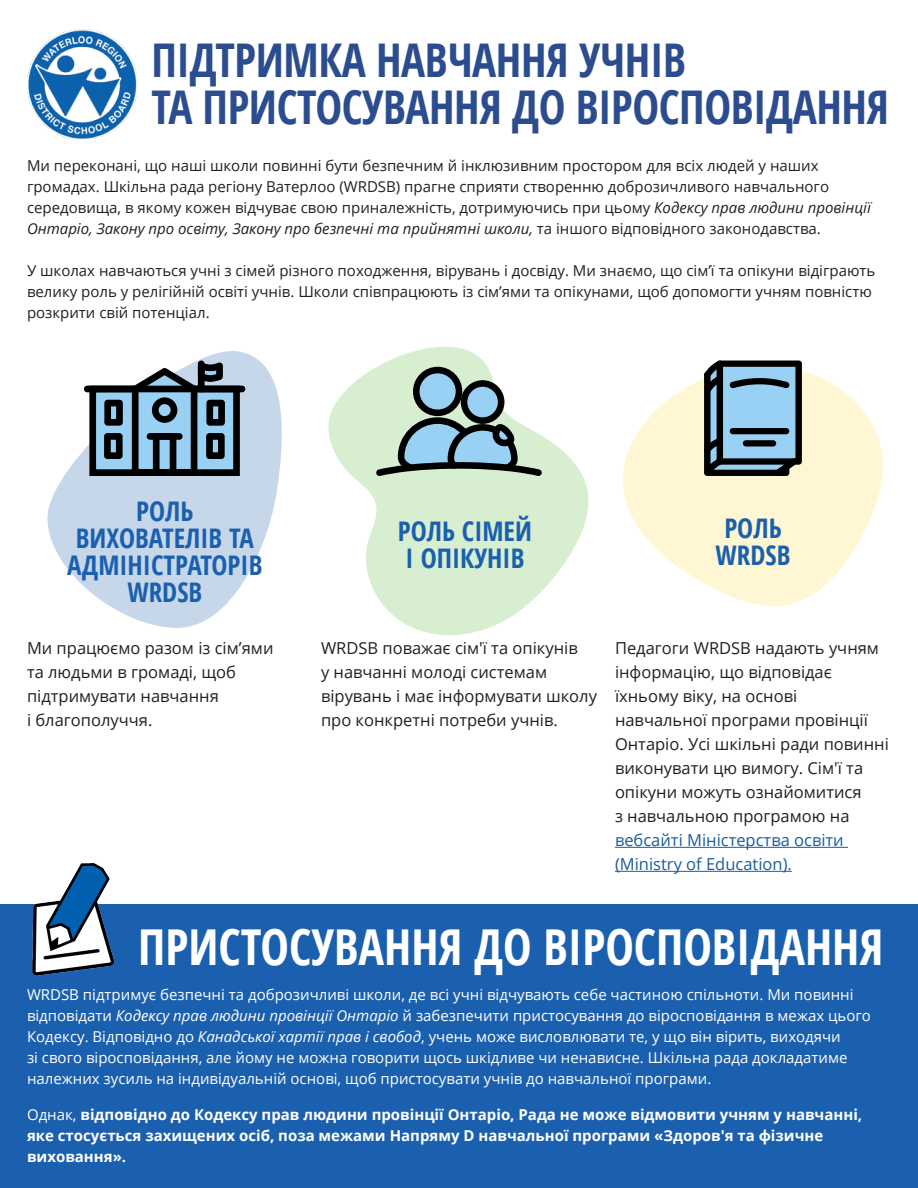
<style>
.page{position:relative;width:918px;height:1188px;background:#fff}
.page>*{position:absolute;margin:0;border:0;box-sizing:border-box;transform-origin:0 0}
.t1{font:700 condensed 49.5px "Open Sans";color:#fff}
.t2{font:700 condensed 46.5px "Open Sans";letter-spacing:-.01em;color:#2b4d90}
.t3{font:700 condensed 27px/27px "Open Sans";color:#1b60ae;text-align:center}
.t4{font:16.5px/24px "Open Sans";color:#231f20}
.t5{font:15px/21px "Open Sans";color:#231f20}
.t6{font:15px/21px "Open Sans";color:#fff}
.t7{font:700 15px/21px "Open Sans";color:#fff}
.s1{font-style:italic}
.s2{color:#175d9e}
.s3{font-weight:400}
</style>
<div class="page">
<svg style="left:623px;top:370px;width:260px;height:236px;fill:#fff6d3"></svg>
<svg style="left:328px;top:346px;width:261px;height:289px;fill:#d8eed1"></svg>
<div style="left:0;top:904px;width:918px;height:284px;background:#1b60ae"></div>
<svg style="left:47px;top:351px;width:235px;height:277px;fill:#c6d7ea"></svg>
<hr style="left:615px;top:847px;width:233px;height:1px;background:#175d9e">
<hr style="left:615px;top:871px;width:177px;height:1px;background:#175d9e">
<img style="left:27px;top:29px;width:110px;height:109px">
<div style="left:84px;top:386px;width:55px;height:6px;background:#000;border-radius:3px"></div>
<div style="left:191px;top:386px;width:54px;height:6px;background:#000;border-radius:3px"></div>
<div style="left:198px;top:361px;width:7px;height:31px;background:#000;border-radius:3px"></div>
<svg style="left:89px;top:362px;width:151px;height:114px;background:#627989"></svg>
<svg style="left:376px;top:367px;width:166px;height:109px;background:#9ab0af"></svg>
<svg style="left:704px;top:360px;width:98px;height:116px;background:#5c7c90"></svg>
<img style="left:32px;top:863px;width:83px;height:113px">
<p class="t2" style="left:152px;top:28px;width:536px">ПІДТРИМКА НАВЧАННЯ УЧНІВ</p>
<p class="t2" style="left:152px;top:74px;width:739px">ТА ПРИСТОСУВАННЯ ДО ВІРОСПОВІДАННЯ</p>
<p class="t5" style="left:27px;top:154px;width:845px">Ми переконані, що наші школи повинні бути безпечним й інклюзивним простором для всіх людей у наших громадах. Шкільна рада регіону Ватерлоо (WRDSB) прагне сприяти створенню доброзичливого навчального середовища, в якому кожен відчуває свою приналежність, дотримуючись при цьому <span class="s1">Кодексу прав людини провінції Онтаріо, Закону про освіту, Закону про безпечні та прийнятні школи,</span> та іншого відповідного законодавства.</p>
<p class="t5" style="left:27px;top:259px;width:850px">У школах навчаються учні з сімей різного походження, вірувань і досвіду. Ми знаємо, що сім’ї та опікуни відіграють велику роль у релігійній освіті учнів. Школи співпрацюють із сім’ями та опікунами, щоб допомогти учням повністю розкрити свій потенціал.</p>
<p class="t3" style="left:136px;top:497px;width:59px">РОЛЬ</p>
<p class="t3" style="left:67px;top:524px;width:197px">ВИХОВАТЕЛІВ ТА<br>АДМІНІСТРАТОРІВ<br>WRDSB</p>
<p class="t3" style="left:398px;top:517px;width:136px;text-align:left">РОЛЬ СІМЕЙ<br>І ОПІКУНІВ</p>
<p class="t3" style="left:724px;top:514px;width:59px">РОЛЬ</p>
<p class="t3" style="left:716px;top:541px;width:76px">WRDSB</p>
<p class="t4" style="left:27px;top:635px;width:248px">Ми працюємо разом із сім’ями та людьми в громаді, щоб підтримувати навчання<br>і благополуччя.</p>
<p class="t4" style="left:615px;top:636px;width:275px">Педагоги WRDSB надають учням інформацію, що відповідає їхньому віку, на основі навчальної програми провінції<br>Онтаріо. Усі шкільні ради повинні виконувати цю вимогу. Сім'ї та опікуни можуть ознайомитися<br>з навчальною програмою на <span class="s2">вебсайті Міністерства освіти (Ministry of Education).</span></p>
<p class="t4" style="left:321px;top:635px;width:278px">WRDSB поважає сім'ї та опікунів<br>у навчанні молоді системам вірувань і має інформувати школу про конкретні потреби учнів.</p>
<p class="t1" style="left:138px;top:912px;width:747px">ПРИСТОСУВАННЯ ДО ВІРОСПОВІДАННЯ</p>
<p class="t6" style="left:27px;top:983px;width:846px">WRDSB підтримує безпечні та доброзичливі школи, де всі учні відчувають себе частиною спільноти. Ми повинні відповідати <span class="s1">Кодексу прав людини провінції Онтаріо</span> й забезпечити пристосування до віросповідання в межах цього Кодексу. Відповідно до <span class="s1">Канадської хартії прав і свобод</span>, учень може висловлювати те, у що він вірить, виходячи<br>зі свого віросповідання, але йому не можна говорити щось шкідливе чи ненависне. Шкільна рада докладатиме належних зусиль на індивідуальній основі, щоб пристосувати учнів до навчальної програми.</p>
<p class="t7" style="left:27px;top:1103px;width:837px"><span class="s3">Однак,</span> відповідно до Кодексу прав людини провінції Онтаріо, Рада не може відмовити учням у навчанні, яке стосується захищених осіб, поза межами Напряму D навчальної програми «Здоров'я та фізичне виховання».</p>
</div>
